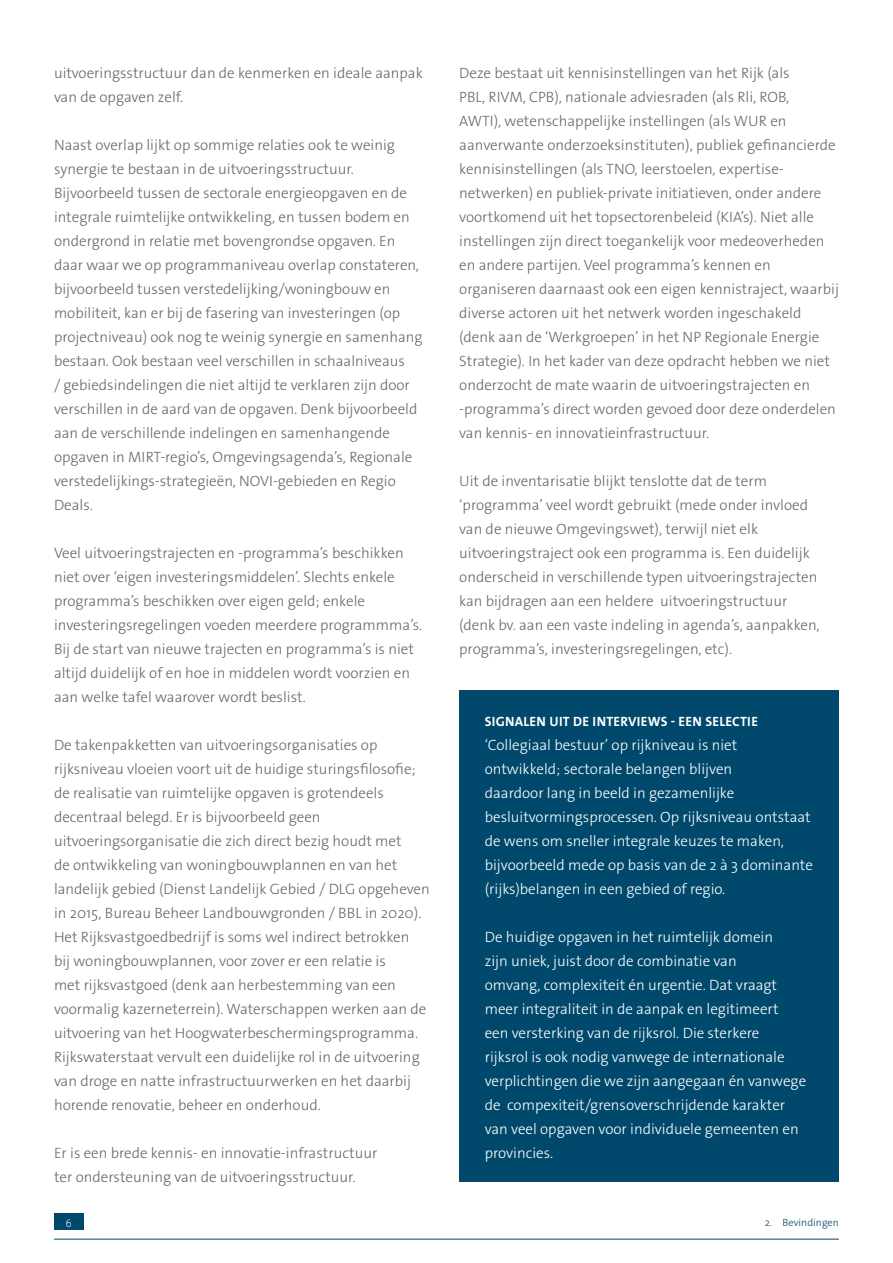
<style>
.page{position:relative;width:893px;height:1263px;background:#fff}
.page>*{position:absolute;margin:0;border:0;box-sizing:border-box;transform-origin:0 0}
.t1{font:300 15px/24px "The Sans Os F";color:#686868}
.t2{font:300 15px/24px "The Sans Os F";color:#fff}
.t3{font:700 13.5px "The Sans Os F";letter-spacing:.02em;color:#fff}
.t4{font:300 10.5px "The Sans Os F";color:#00496c}
.t5{font:300 10.5px "Roboto";color:#fff}
</style>
<div class="page">
<div style="left:459px;top:690px;width:380px;height:52px;background:#00496c"></div>
<div style="left:459px;top:720px;width:380px;height:197px;background:#00496c"></div>
<div style="left:459px;top:912px;width:380px;height:269px;background:#00496c"></div>
<hr style="left:54px;top:1239px;width:785px;height:1px;background:#00496c">
<div style="left:54px;top:1213px;width:29px;height:17px;background:#00496c"></div>
<p class="t1" style="left:54px;top:61px;width:370px">uitvoeringsstructuur dan de kenmerken en ideale aanpak van de opgaven zelf.</p>
<p class="t1" style="left:54px;top:133px;width:370px">Naast overlap lijkt op sommige relaties ook te weinig synergie te bestaan in de uitvoeringsstructuur.<br>Bijvoorbeeld tussen de sectorale energieopgaven en de integrale ruimtelijke ontwikkeling, en tussen bodem en ondergrond in relatie met bovengrondse opgaven. En daar waar we op programmaniveau overlap constateren, bijvoorbeeld tussen verstedelijking/woningbouw en mobiliteit, kan er bij de fasering van investeringen (op projectniveau) ook nog te weinig synergie en samenhang bestaan. Ook bestaan veel verschillen in schaalniveaus<br>/ gebiedsindelingen die niet altijd te verklaren zijn door verschillen in de aard van de opgaven. Denk bijvoorbeeld aan de verschillende indelingen en samenhangende opgaven in MIRT-regio’s, Omgevingsagenda’s, Regionale verstedelijkings-strategieën, NOVI-gebieden en Regio Deals.</p>
<p class="t1" style="left:54px;top:541px;width:370px">Veel uitvoeringstrajecten en -programma’s beschikken niet over ‘eigen investeringsmiddelen’. Slechts enkele programma’s beschikken over eigen geld; enkele investeringsregelingen voeden meerdere programmma’s.<br>Bij de start van nieuwe trajecten en programma’s is niet altijd duidelijk of en hoe in middelen wordt voorzien en aan welke tafel waarover wordt beslist.</p>
<p class="t1" style="left:54px;top:733px;width:377px">De takenpakketten van uitvoeringsorganisaties op rijksniveau vloeien voort uit de huidige sturingsfilosofie; de realisatie van ruimtelijke opgaven is grotendeels decentraal belegd. Er is bijvoorbeeld geen uitvoeringsorganisatie die zich direct bezig houdt met<br>de ontwikkeling van woningbouwplannen en van het landelijk gebied (Dienst Landelijk Gebied / DLG opgeheven in 2015, Bureau Beheer Landbouwgronden / BBL in 2020).<br>Het Rijksvastgoedbedrijf is soms wel indirect betrokken<br>bij woningbouwplannen, voor zover er een relatie is<br>met rijksvastgoed (denk aan herbestemming van een voormalig kazerneterrein). Waterschappen werken aan de uitvoering van het Hoogwaterbeschermingsprogramma.<br>Rijkswaterstaat vervult een duidelijke rol in de uitvoering van droge en natte infrastructuurwerken en het daarbij horende renovatie, beheer en onderhoud.</p>
<p class="t1" style="left:54px;top:1141px;width:325px">Er is een brede kennis- en innovatie-infrastructuur ter ondersteuning van de uitvoeringsstructuur.</p>
<p class="t1" style="left:459px;top:61px;width:381px">Deze bestaat uit kennisinstellingen van het Rijk (als<br>PBL, RIVM, CPB), nationale adviesraden (als Rli, ROB,<br>AWTI), wetenschappelijke instellingen (als WUR en aanverwante onderzoeksinstituten), publiek gefinancierde kennisinstellingen (als TNO, leerstoelen, expertise&shy;netwerken) en publiek-private initiatieven, onder andere voortkomend uit het topsectorenbeleid (KIA’s). Niet alle instellingen zijn direct toegankelijk voor medeoverheden en andere partijen. Veel programma’s kennen en organiseren daarnaast ook een eigen kennistraject, waarbij diverse actoren uit het netwerk worden ingeschakeld (denk aan de ‘Werkgroepen’ in het NP Regionale Energie Strategie). In het kader van deze opdracht hebben we niet onderzocht de mate waarin de uitvoeringstrajecten en -programma’s direct worden gevoed door deze onderdelen van kennis- en innovatieinfrastructuur.</p>
<p class="t1" style="left:459px;top:469px;width:362px">Uit de inventarisatie blijkt tenslotte dat de term ‘programma’ veel wordt gebruikt (mede onder invloed van de nieuwe Omgevingswet), terwijl niet elk uitvoeringstraject ook een programma is. Een duidelijk onderscheid in verschillende typen uitvoeringstrajecten kan bijdragen aan een heldere uitvoeringstructuur (denk bv. aan een vaste indeling in agenda’s, aanpakken, programma’s, investeringsregelingen, etc).</p>
<p class="t3" style="left:485px;top:713px;width:275px">SIGNALEN UIT DE INTERVIEWS - EEN SELECTIE</p>
<p class="t2" style="left:485px;top:733px;width:330px">‘Collegiaal bestuur’ op rijkniveau is niet ontwikkeld; sectorale belangen blijven<br>daardoor lang in beeld in gezamenlijke besluitvormingsprocessen. Op rijksniveau ontstaat de wens om sneller integrale keuzes te maken, bijvoorbeeld mede op basis van de 2 à 3 dominante (rijks)belangen in een gebied of regio.</p>
<p class="t2" style="left:485px;top:925px;width:323px">De huidige opgaven in het ruimtelijk domein<br>zijn uniek, juist door de combinatie van<br>omvang, complexiteit én urgentie. Dat vraagt meer integraliteit in de aanpak en legitimeert een versterking van de rijksrol. Die sterkere rijksrol is ook nodig vanwege de internationale verplichtingen die we zijn aangegaan én vanwege de compexiteit/grensoverschrijdende karakter van veel opgaven voor individuele gemeenten en provincies.</p>
<p class="t5" style="left:66px;top:1215px;width:7px">6</p>
<p class="t4" style="left:765px;top:1216px;width:76px">2. Bevindingen</p>
</div>
